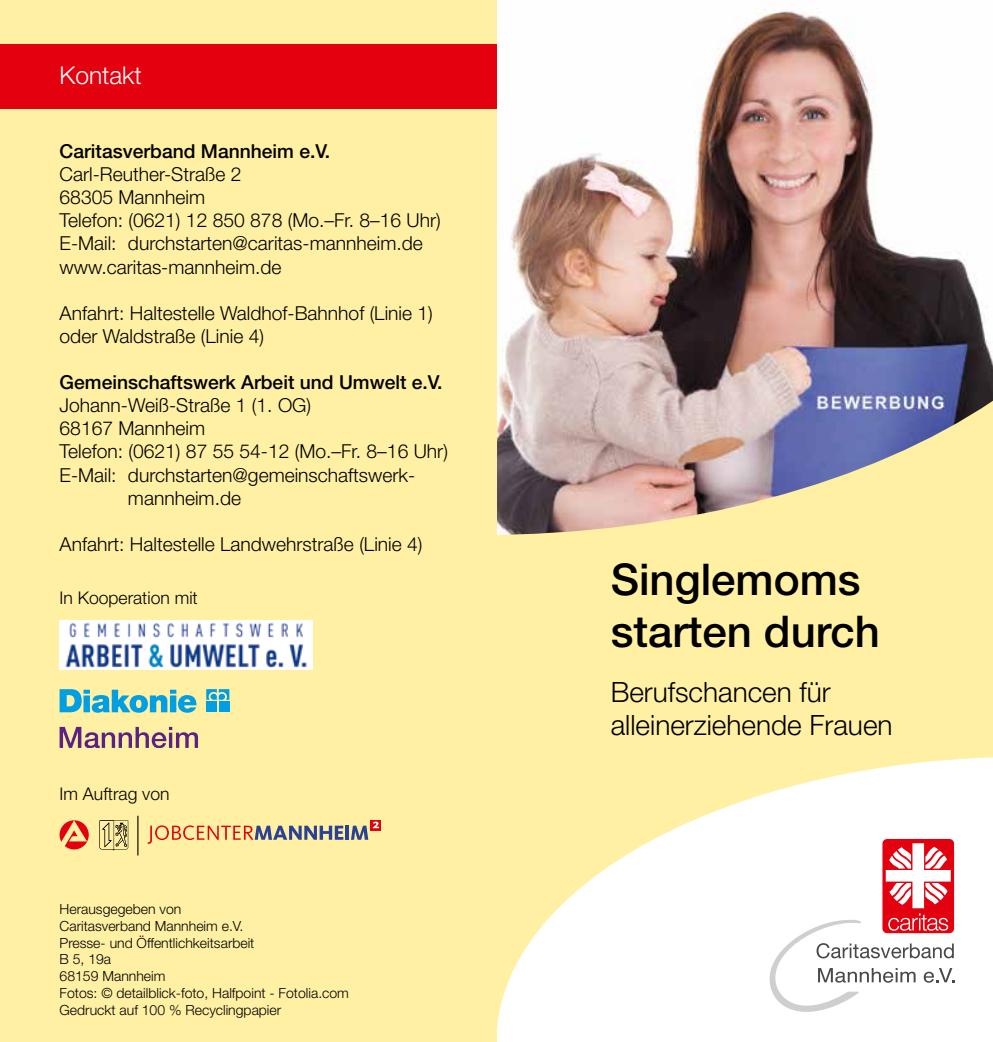
<style>
.page{position:relative;width:993px;height:1042px;background:#fff}
.page>*{position:absolute;margin:0;border:0;box-sizing:border-box;transform-origin:0 0}
.t1{font:500 43.75px/52.5px "Helvetica Neue";color:#000}
.t2{font:300 28px/33.6px "Helvetica Neue";color:#000}
.t3{font:300 24.5px "Helvetica Neue";color:#fff}
.t4{font:300 19.25px/23.1px "Helvetica Neue";color:#000}
.t5{font:500 19.25px "Helvetica Neue";color:#000}
.t6{font:300 17.5px "Helvetica Neue";color:#000}
.t7{font:300 14px/16.8px "Helvetica Neue";color:#000}
</style>
<div class="page">
<div style="left:486px;top:0;width:506px;height:1042px;background:#fff0a4"></div>
<svg style="left:497px;top:757px;width:495px;height:285px;fill:#fff"></svg>
<img style="left:496px;top:0;width:496px;height:535px">
<div style="left:0;top:0;width:496px;height:1042px;background:#fff0a4"></div>
<div style="left:882px;top:839px;width:71px;height:94px;background:#e3000f;border-radius:5px"></div>
<svg style="left:769px;top:843px;width:185px;height:169px;background:#f2d7d9"></svg>
<div style="left:0;top:45px;width:496px;height:64px;background:#e3000f"></div>
<svg style="left:60px;top:690px;width:136px;height:23px"></svg>
<svg style="left:206px;top:690px;width:23px;height:10px"></svg>
<div style="left:206px;top:701px;width:11px;height:11px;background:#009ee3"></div>
<div style="left:219px;top:701px;width:10px;height:11px;background:#009ee3"></div>
<svg style="left:60px;top:727px;width:138px;height:21px"></svg>
<img style="left:60px;top:620px;width:253px;height:49px">
<div style="left:370px;top:820px;width:10px;height:10px;background:#e3000f"></div>
<svg style="left:147px;top:825px;width:196px;height:19px"></svg>
<hr style="left:345px;top:825px;width:4px;height:15px;background:#2a4194">
<svg style="left:351px;top:821px;width:28px;height:19px"></svg>
<hr style="left:137px;top:816px;width:1px;height:39px;background:#000">
<svg style="left:99px;top:820px;width:29px;height:31px"></svg>
<svg style="left:60px;top:820px;width:29px;height:29px"></svg>
<p class="t3" style="left:60px;top:60px;width:84px">Kontakt</p>
<p class="t5" style="left:60px;top:140px;width:272px">Caritasverband Mannheim e.V.</p>
<p class="t4" style="left:60px;top:162px;width:382px">Carl-Reuther-Straße 2<br>68305 Mannheim<br>Telefon: (0621) 12 850 878 (Mo.–Fr. 8–16 Uhr)<br>E-Mail: durchstarten@caritas-mannheim.de www.caritas-mannheim.de</p>
<p class="t4" style="left:60px;top:301px;width:374px">Anfahrt: Haltestelle Waldhof-Bahnhof (Linie 1) oder Waldstraße (Linie 4)</p>
<p class="t5" style="left:60px;top:371px;width:384px">Gemeinschaftswerk Arbeit und Umwelt e.V.</p>
<p class="t4" style="left:60px;top:393px;width:253px">Johann-Weiß-Straße 1 (1. OG)</p>
<p class="t4" style="left:60px;top:416px;width:147px">68167 Mannheim</p>
<p class="t4" style="left:60px;top:440px;width:390px">Telefon: (0621) 87 55 54-12 (Mo.–Fr. 8–16 Uhr)</p>
<p class="t4" style="left:60px;top:463px;width:357px">E-Mail: durchstarten@gemeinschaftswerk-</p>
<p class="t4" style="left:128px;top:486px;width:115px">mannheim.de</p>
<p class="t4" style="left:60px;top:532px;width:364px">Anfahrt: Haltestelle Landwehrstraße (Linie 4)</p>
<p class="t6" style="left:60px;top:587px;width:140px">In Kooperation mit</p>
<p class="t6" style="left:60px;top:783px;width:111px">Im Auftrag von</p>
<p class="t7" style="left:60px;top:900px;width:291px">Herausgegeben von<br>Caritasverband Mannheim e.V.<br>Presse- und Öffentlichkeitsarbeit<br>B 5, 19a<br>68159 Mannheim<br>Fotos: © detailblick-foto, Halfpoint - Fotolia.com<br>Gedruckt auf 100 % Recyclingpapier</p>
<h1 class="t1" style="left:610px;top:552px;width:271px">Singlemoms starten durch</h1>
<h2 class="t2" style="left:610px;top:674px;width:283px">Berufschancen für alleinerziehende Frauen</h2>
</div>
